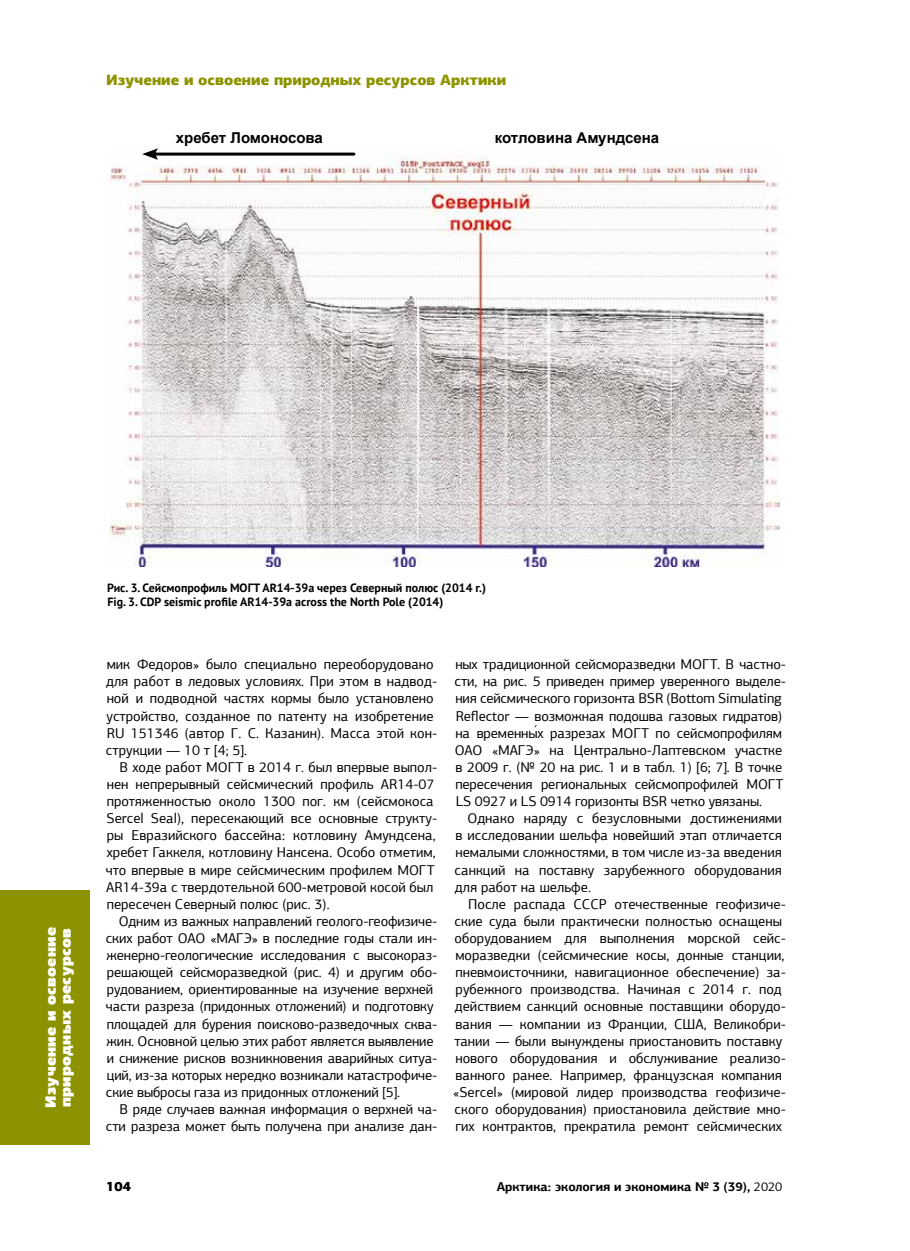
<style>
.page{position:relative;width:910px;height:1251px;background:#fff}
.page>*{position:absolute;margin:0;border:0;box-sizing:border-box;transform-origin:0 0}
.t1{font:900 15px "PF Agora Sans Pro";color:#8d9300}
.t2{font:900 15px/15px "PF Agora Sans Pro";letter-spacing:.02em;color:#fff}
.t3{font:700 15px "Arial";color:#000}
.t4{font:14.25px/17.1px "PF Agora Sans Pro";color:#000}
.t5{font:14.25px "Times New Roman";color:#000}
.t6{font:900 13.5px "PF Agora Sans Pro";color:#000}
.t7{font:700 12.75px "PF Agora Sans Pro";color:#000}
.t8{font:700 12px/14.4px "PT Sans";color:#000}
.s1{font-weight:400}
</style>
<div class="page">
<div style="left:0;top:890px;width:89px;height:254px;background:#8d9300"></div>
<img style="left:109px;top:149px;width:671px;height:417px">
<hr style="left:153px;top:152px;width:201px;height:3px;background:#000">
<svg style="left:142px;top:148px;width:16px;height:12px"></svg>
<p class="t1" style="left:106px;top:70px;width:402px">Изучение и освоение природных ресурсов Арктики</p>
<p class="t3" style="left:176px;top:128px;width:149px">хребет Ломоносова</p>
<p class="t3" style="left:495px;top:128px;width:166px">котловина Амундсена</p>
<p class="t2" style="left:43px;top:1107px;width:182px;rotate:-90deg">Изучение и освоение природных ресурсов</p>
<p class="t8" style="left:107px;top:580px;width:380px">Рис. 3. Сейсмопрофиль МОГТ AR14-39a через Северный полюс (2014 г.)<br>Fig. 3. CDP seismic profile AR14-39a across the North Pole (2014)</p>
<p class="t4" style="left:106px;top:655px;width:333px">мик Федоров» было специально переоборудовано для работ в ледовых условиях. При этом в надвод&shy;ной и подводной частях кормы было установлено устройство, созданное по патенту на изобретение RU 151346 (автор Г. С. Казанин). Масса этой кон&shy;струкции — 10 т [4; 5].</p>
<p class="t4" style="left:106px;top:758px;width:333px;text-indent:14px">В ходе работ МОГТ в 2014 г. был впервые выпол&shy;нен непрерывный сейсмический профиль AR14-07 протяженностью около 1300 пог. км (сейсмокоса Sercel Seal), пересекающий все основные структу&shy;ры Евразийского бассейна: котловину Амундсена, хребет Гаккеля, котловину Нансена. Особо отметим, что впервые в мире сейсмическим профилем МОГТ AR14-39a с твердотельной 600-метровой косой был пересечен Северный полюс (рис. 3).</p>
<p class="t4" style="left:106px;top:912px;width:333px;text-indent:13px">Одним из важных направлений геолого-геофизиче&shy;ских работ ОАО «МАГЭ» в последние годы стали ин&shy;женерно-геологические исследования с высокораз&shy;решающей сейсморазведкой (рис. 4) и другим обо&shy;рудованием, ориентированные на изучение верхней части разреза (придонных отложений) и подготовку площадей для бурения поисково-разведочных сква&shy;жин. Основной целью этих работ является выявление и снижение рисков возникновения аварийных ситуа&shy;ций, из-за которых нередко возникали катастрофиче&shy;ские выбросы газа из придонных отложений [5].</p>
<p class="t4" style="left:106px;top:1100px;width:333px;text-align:right">В ряде случаев важная информация о верхней ча&shy;сти разреза может быть получена при анализе дан-</p>
<p class="t4" style="left:455px;top:655px;width:333px">ных традиционной сейсморазведки МОГТ. В частно&shy;сти, на рис. 5 приведен пример уверенного выделе&shy;ния сейсмического горизонта BSR (Bottom Simulating Reflector — возможная подошва газовых гидратов) на временных разрезах МОГТ по сейсмопрофилям</p>
<p class="t5" style="left:537px;top:722px;width:4px">́</p>
<p class="t4" style="left:455px;top:741px;width:330px;text-align:justify">ОАО «МАГЭ» на Центрально-Лаптевском участке в 2009 г. (№ 20 на рис. 1 и в табл. 1) [6; 7]. В точке пересечения региональных сейсмопрофилей МОГТ LS 0927 и LS 0914 горизонты BSR четко увязаны.</p>
<p class="t4" style="left:455px;top:809px;width:329px;text-align:justify;text-indent:13px">Однако наряду с безусловными достижениями в исследовании шельфа новейший этап отличается немалыми сложностями, в том числе из-за введения санкций на поставку зарубежного оборудования для работ на шельфе.</p>
<p class="t4" style="left:453px;top:895px;width:334px;text-indent:15px">После распада СССР отечественные геофизиче&shy;ские суда были практически полностью оснащены оборудованием для выполнения морской сейс&shy;моразведки (сейсмические косы, донные станции, пневмоисточники, навигационное обеспечение) за&shy;рубежного производства. Начиная с 2014 г. под действием санкций основные поставщики оборудо&shy;вания — компании из Франции, США, Великобри&shy;тании — были вынуждены приостановить поставку нового оборудования и обслуживание реализо&shy;ванного ранее. Например, французская компания «Sercel» (мировой лидер производства геофизиче&shy;ского оборудования) приостановила действие мно&shy;гих контрактов, прекратила ремонт сейсмических</p>
<p class="t6" style="left:106px;top:1177px;width:26px">104</p>
<p class="t7" style="left:497px;top:1178px;width:287px">Арктика: экология и экономика № 3 (39), <span class="s1">2020</span></p>
</div>
